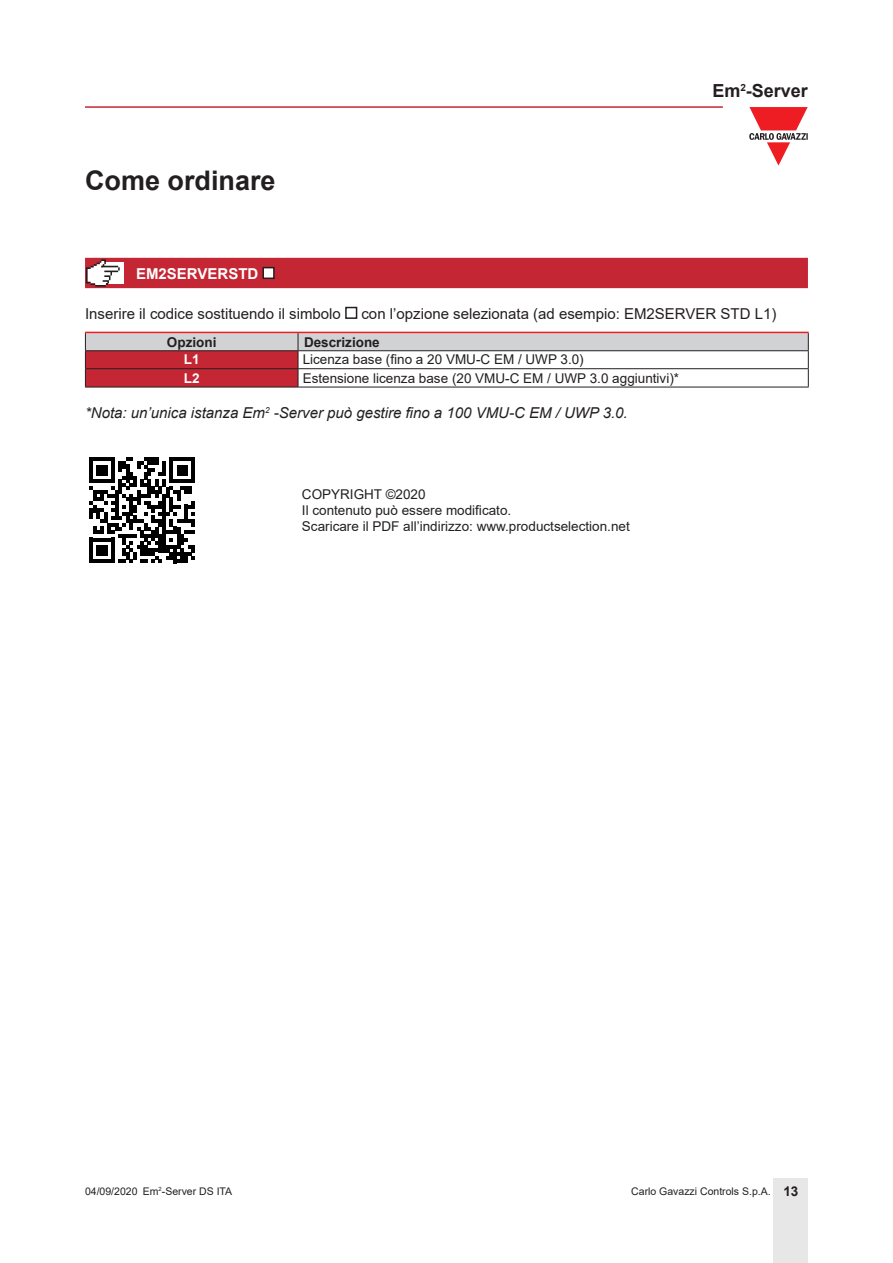
<style>
.page{position:relative;width:893px;height:1263px;background:#fff}
.page>*{position:absolute;margin:0;border:0;box-sizing:border-box;transform-origin:0 0}
.Titolo01-A{font:700 27px "Arial";color:#231f20}
.t1{font:700 18px "Arial";color:#231f20}
.Testo{font:15px "Arial";color:#231f20}
.Testo-2{font:italic 15px "Arial";color:#231f20}
.Titolo04{font:700 15px "Arial";color:#fff}
.TestoTabellaSx{font:13.5px "Arial";color:#231f20}
.TitoloTabellaSx{font:700 13.5px "Arial";color:#231f20}
.TitoloTabellaCen{font:700 13.5px "Arial";color:#231f20}
.TestoTabellaFn2{font:700 13.5px "Arial";color:#fff}
.t2{font:10.5px "Arial";color:#231f20}
.s1{font-weight:700;font-size:13.5px}
</style>
<div class="page">
<hr style="left:85px;top:106px;width:638px;height:2px;background:#c42633">
<div style="left:774px;top:1178px;width:34px;height:85px;background:#e7e7e8"></div>
<svg style="left:749px;top:107px;width:59px;height:59px"></svg>
<div style="left:85px;top:258px;width:723px;height:30px;background:#c42633"></div>
<div style="left:263px;top:268px;width:11px;height:10px;background:#fff"></div>
<div style="left:262px;top:267px;width:13px;height:12px;border:2px solid #231f20"></div>
<div style="left:345px;top:307px;width:12px;height:12px;border:2px solid #231f20"></div>
<svg style="left:85px;top:332px;width:724px;height:55px"></svg>
<hr style="left:85px;top:387px;width:213px;height:1px;background:#231f20">
<hr style="left:298px;top:387px;width:511px;height:1px;background:#231f20">
<svg style="left:89px;top:457px;width:106px;height:106px"></svg>
<p class="Titolo01-A" style="left:85px;top:161px;width:192px">Come ordinare</p>
<h2 class="t1" style="left:712px;top:78px;width:97px">Em<sup>2</sup>-Server</h2>
<p class="Titolo04" style="left:136px;top:263px;width:124px">EM2SERVERSTD</p>
<p class="Testo" style="left:85px;top:303px;width:257px">Inserire il codice sostituendo il simbolo</p>
<p class="Testo" style="left:361px;top:303px;width:416px">con l’opzione selezionata (ad esempio: EM2SERVER STD L1)</p>
<p class="TitoloTabellaCen" style="left:167px;top:332px;width:51px">Opzioni</p>
<p class="TitoloTabellaSx" style="left:304px;top:332px;width:77px">Descrizione</p>
<p class="TestoTabellaFn2" style="left:184px;top:350px;width:17px">L1</p>
<p class="TestoTabellaSx" style="left:303px;top:350px;width:283px">Licenza base (fino a 20 VMU-C EM / UWP 3.0)</p>
<p class="TestoTabellaFn2" style="left:184px;top:368px;width:17px">L2</p>
<p class="TestoTabellaSx" style="left:303px;top:369px;width:378px">Estensione licenza base (20 VMU-C EM / UWP 3.0 aggiuntivi)*</p>
<p class="Testo-2" style="left:85px;top:403px;width:544px">*Nota: un’unica istanza Em<sup>2</sup> -Server può gestire fino a 100 VMU-C EM / UWP 3.0.</p>
<p class="TestoTabellaSx" style="left:302px;top:485px;width:125px">COPYRIGHT ©2020</p>
<p class="TestoTabellaSx" style="left:302px;top:501px;width:211px">Il contenuto può essere modificato.</p>
<p class="TestoTabellaSx" style="left:302px;top:517px;width:329px">Scaricare il PDF all’indirizzo: www.productselection.net</p>
<p class="t2" style="left:85px;top:1183px;width:54px">04/09/2020</p>
<p class="t2" style="left:143px;top:1183px;width:91px">Em<sup>2</sup>-Server DS ITA</p>
<p class="t2" style="left:631px;top:1183px;width:169px">Carlo Gavazzi Controls S.p.A. <span class="s1">13</span></p>
</div>
